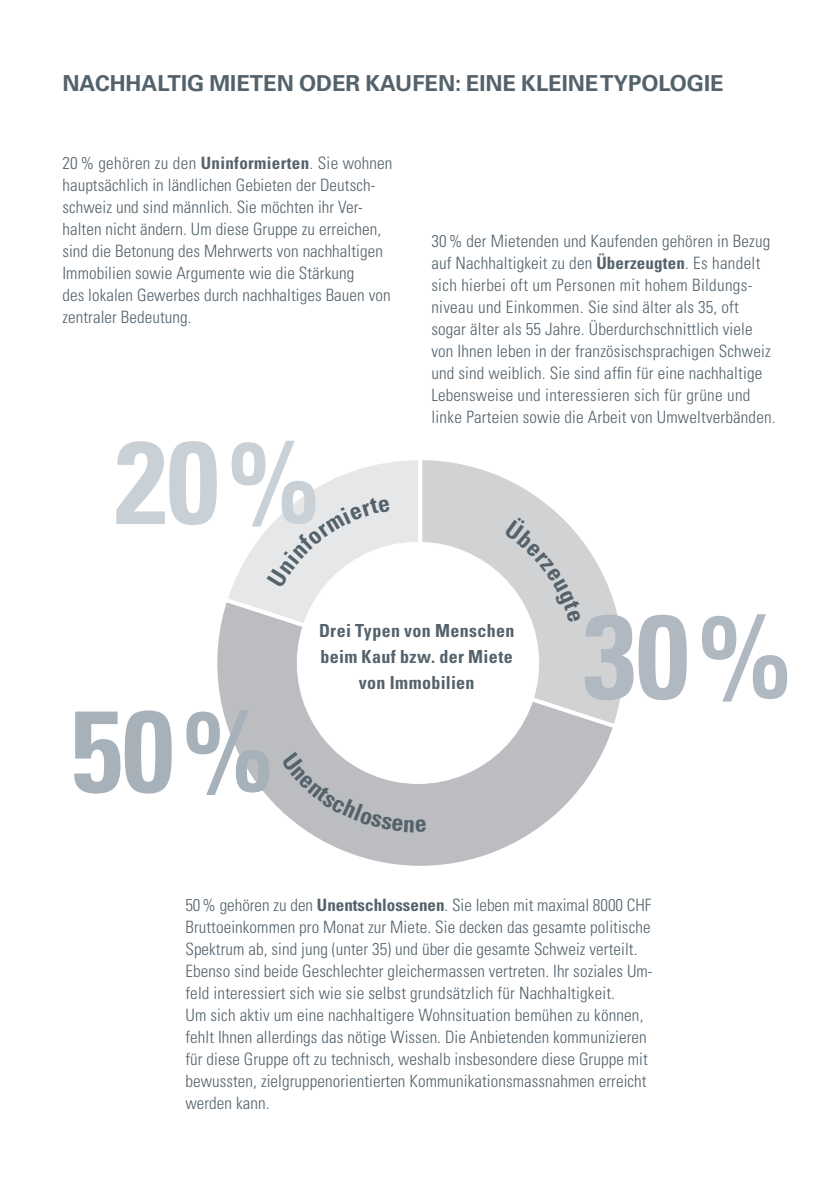
<style>
.page{position:relative;width:840px;height:1191px;background:#fff}
.page>*{position:absolute;margin:0;border:0;box-sizing:border-box;transform-origin:0 0}
.t1{font:700 22px "Univers LT Std";color:#54626c}
.t2{font:700 condensed 18px/26px "Univers LT Std";letter-spacing:.015em;color:#54626c;text-align:center}
.t3{font:300 condensed 17px/22px "Univers LT Std";letter-spacing:.005em;color:#54626c}
.s1{font-weight:700}
</style>
<div class="page">
<svg style="left:217px;top:663px;width:395px;height:203px"></svg>
<svg style="left:422px;top:460px;width:198px;height:271px"></svg>
<div style="left:297px;top:542px;width:241px;height:241px;background:#fff;border-radius:50%"></div>
<svg style="left:74px;top:710px;width:195px;height:85px"></svg>
<svg style="left:504px;top:516px;width:282px;height:185px"></svg>
<svg style="left:116px;top:441px;width:302px;height:222px"></svg>
<svg style="left:281px;top:752px;width:145px;height:80px"></svg>
<p class="t1" style="left:62px;top:71px;width:662px">NACHHALTIG MIETEN ODER KAUFEN: EINE KLEINE TYPOLOGIE</p>
<p class="t3" style="left:62px;top:152px;width:331px">20 % gehören zu den <span class="s1">Uninformierten</span>. Sie wohnen hauptsächlich in ländlichen Gebieten der Deutsch&shy;schweiz und sind männlich. Sie möchten ihr Ver&shy;halten nicht ändern. Um diese Gruppe zu erreichen, sind die Betonung des Mehrwerts von nachhaltigen Immobilien sowie Argumente wie die Stärkung<br>des lokalen Gewerbes durch nachhaltiges Bauen von zentraler Bedeutung.</p>
<p class="t3" style="left:431px;top:230px;width:345px">30 % der Mietenden und Kaufenden gehören in Bezug auf Nachhaltigkeit zu den <span class="s1">Überzeugten</span>. Es handelt sich hierbei oft um Personen mit hohem Bildungs&shy;niveau und Einkommen. Sie sind älter als 35, oft sogar älter als 55 Jahre. Überdurchschnittlich viele von Ihnen leben in der französischsprachigen Schweiz und sind weiblich. Sie sind affin für eine nachhaltige Lebensweise und interessieren sich für grüne und linke Parteien sowie die Arbeit von Umweltverbänden.</p>
<p class="t2" style="left:319px;top:617px;width:197px">Drei Typen von Menschen beim Kauf bzw. der Miete von Immobilien</p>
<p class="t3" style="left:185px;top:894px;width:468px">50 % gehören zu den <span class="s1">Unentschlossenen</span>. Sie leben mit maximal 8000 CHF Bruttoeinkommen pro Monat zur Miete. Sie decken das gesamte politische Spektrum ab, sind jung (unter 35) und über die gesamte Schweiz verteilt.<br>Ebenso sind beide Geschlechter gleichermassen vertreten. Ihr soziales Um&shy;feld interessiert sich wie sie selbst grundsätzlich für Nachhaltigkeit.<br>Um sich aktiv um eine nachhaltigere Wohnsituation bemühen zu können, fehlt Ihnen allerdings das nötige Wissen. Die Anbietenden kommunizieren für diese Gruppe oft zu technisch, weshalb insbesondere diese Gruppe mit bewussten, zielgruppenorientierten Kommunikationsmassnahmen erreicht werden kann.</p>
</div>
